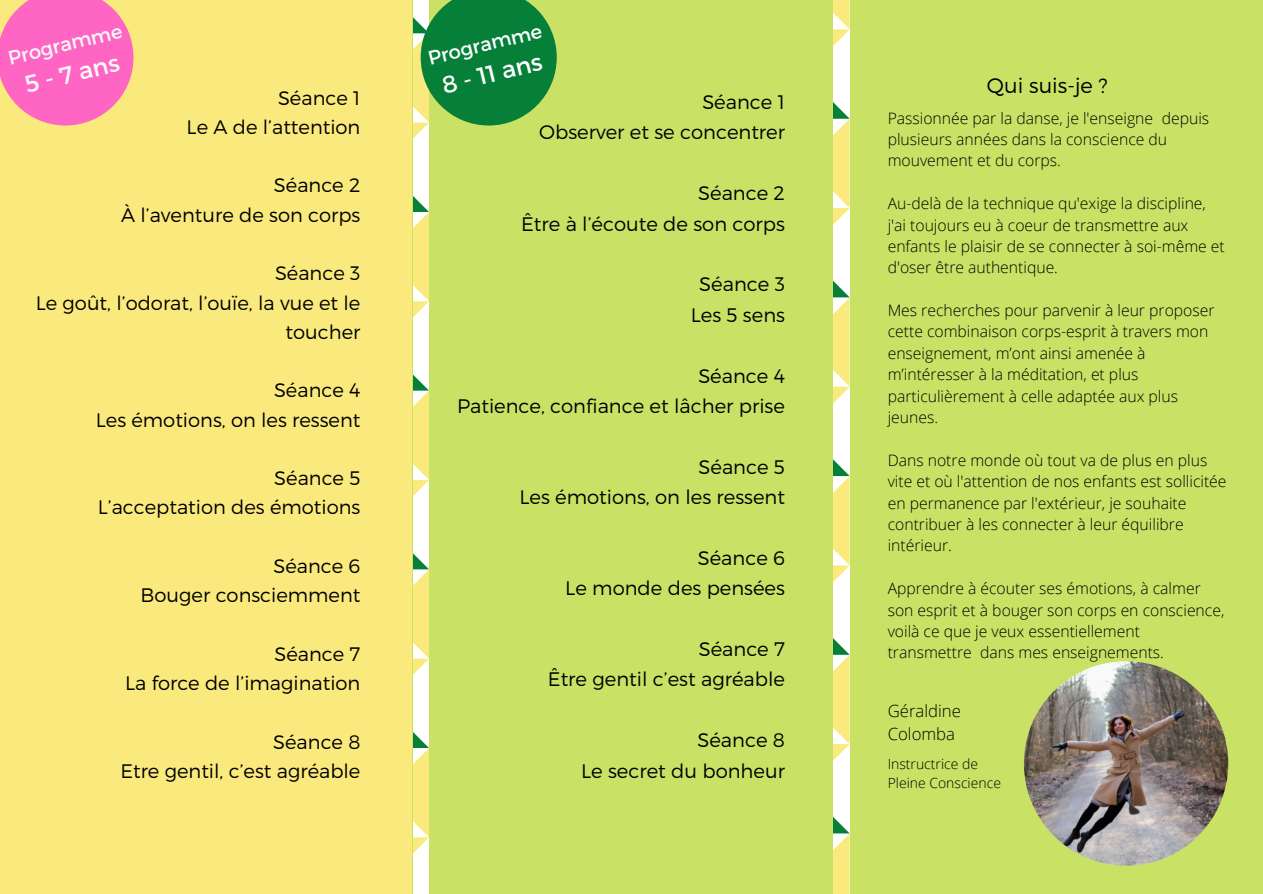
<style>
.page{position:relative;width:1263px;height:894px;background:#fff}
.page>*{position:absolute;margin:0;border:0;box-sizing:border-box;transform-origin:0 0}
.t1{font:24px "Montserrat";color:#fff}
.t2{font:24px "Montserrat";color:#f9f9f9}
.t3{font:300 21px "Montserrat";color:#000}
.t4{font:300 19.5px/29.2px "Montserrat";color:#000;text-align:right}
.t5{font:19.5px "Montserrat";color:#f9f9f9}
.t6{font:19.5px "Montserrat";color:#fff}
.t7{font:300 16.8px/23.1px "Open Sans";color:#000}
.t8{font:300 15.75px/21.3px "Open Sans";color:#000}
.t9{font:300 13.95px/18.9px "Open Sans";color:#000}
</style>
<div class="page">
<div style="left:0;top:0;width:1263px;height:893px;background:#c9e265"></div>
<div style="left:0;top:0;width:412px;height:893px;background:#faea7d"></div>
<svg style="left:834px;top:0;width:15px;height:893px;background:#efefba"></svg>
<svg style="left:0;top:0;width:133px;height:125px"></svg>
<svg style="left:413px;top:0;width:144px;height:893px"></svg>
<img style="left:1024px;top:661px;width:204px;height:204px;border-radius:50%">
<p class="t5" style="left:5px;top:46px;width:118px;rotate:-14deg">Programme</p>
<h1 class="t2" style="left:22px;top:70px;width:98px;rotate:-14deg">5-7ans</h1>
<p class="t4" style="left:187px;top:82px;width:175px">Séance 1<br>Le A de l’attention</p>
<p class="t4" style="left:121px;top:170px;width:241px">Séance 2<br>À l’aventure de son corps</p>
<p class="t4" style="left:36px;top:257px;width:326px">Séance 3<br>Le goût, l’odorat, l’ouïe, la vue et le toucher</p>
<p class="t4" style="left:96px;top:374px;width:266px">Séance 4<br>Les émotions, on les ressent</p>
<p class="t4" style="left:98px;top:462px;width:264px">Séance 5<br>L’acceptation des émotions</p>
<p class="t4" style="left:141px;top:550px;width:221px">Séance 6<br>Bouger consciemment</p>
<p class="t4" style="left:125px;top:638px;width:237px">Séance 7<br>La force de l’imagination</p>
<p class="t4" style="left:120px;top:725px;width:242px">Séance 8<br>Etre gentil, c’est agréable</p>
<p class="t6" style="left:425px;top:46px;width:118px;rotate:-14deg">Programme</p>
<h1 class="t1" style="left:439px;top:70px;width:104px;rotate:-14deg">8 - 11 ans</h1>
<p class="t4" style="left:539px;top:86px;width:247px;line-height:30.3px">Séance 1<br>Observer et se concentrer</p>
<p class="t4" style="left:521px;top:177px;width:265px;line-height:30.3px">Séance 2<br>Être à l’écoute de son corps</p>
<p class="t4" style="left:691px;top:268px;width:96px;line-height:30.3px;text-align:center">Séance 3<br>Les 5 sens</p>
<p class="t4" style="left:457px;top:359px;width:330px;line-height:30.3px">Séance 4<br>Patience, confiance et lâcher prise</p>
<p class="t4" style="left:519px;top:450px;width:267px;line-height:30.3px">Séance 5<br>Les émotions, on les ressent</p>
<p class="t4" style="left:565px;top:541px;width:221px;line-height:30.3px">Séance 6<br>Le monde des pensées</p>
<p class="t4" style="left:548px;top:632px;width:239px;line-height:30.3px">Séance 7<br>Être gentil c’est agréable</p>
<p class="t4" style="left:581px;top:724px;width:205px;line-height:30.3px">Séance 8<br>Le secret du bonheur</p>
<h2 class="t3" style="left:987px;top:72px;width:122px">Qui suis-je ?</h2>
<p class="t8" style="left:888px;top:107px;width:323px">Passionnée par la danse, je l'enseigne depuis plusieurs années dans la conscience du mouvement et du corps.</p>
<p class="t8" style="left:888px;top:192px;width:339px">Au-delà de la technique qu'exige la discipline, j'ai toujours eu à coeur de transmettre aux enfants le plaisir de se connecter à soi-même et d'oser être authentique.</p>
<p class="t8" style="left:888px;top:299px;width:328px">Mes recherches pour parvenir à leur proposer cette combinaison corps-esprit à travers mon enseignement, m’ont ainsi amenée à m’intéresser à la méditation, et plus particulièrement à celle adaptée aux plus jeunes.</p>
<p class="t8" style="left:888px;top:449px;width:340px">Dans notre monde où tout va de plus en plus vite et où l'attention de nos enfants est sollicitée en permanence par l'extérieur, je souhaite contribuer à les connecter à leur équilibre intérieur.</p>
<p class="t8" style="left:888px;top:577px;width:338px">Apprendre à écouter ses émotions, à calmer son esprit et à bouger son corps en conscience, voilà ce que je veux essentiellement transmettre dans mes enseignements.</p>
<p class="t7" style="left:888px;top:699px;width:75px">Géraldine<br>Colomba</p>
<p class="t9" style="left:888px;top:753px;width:115px">Instructrice de<br>Pleine Conscience</p>
</div>
